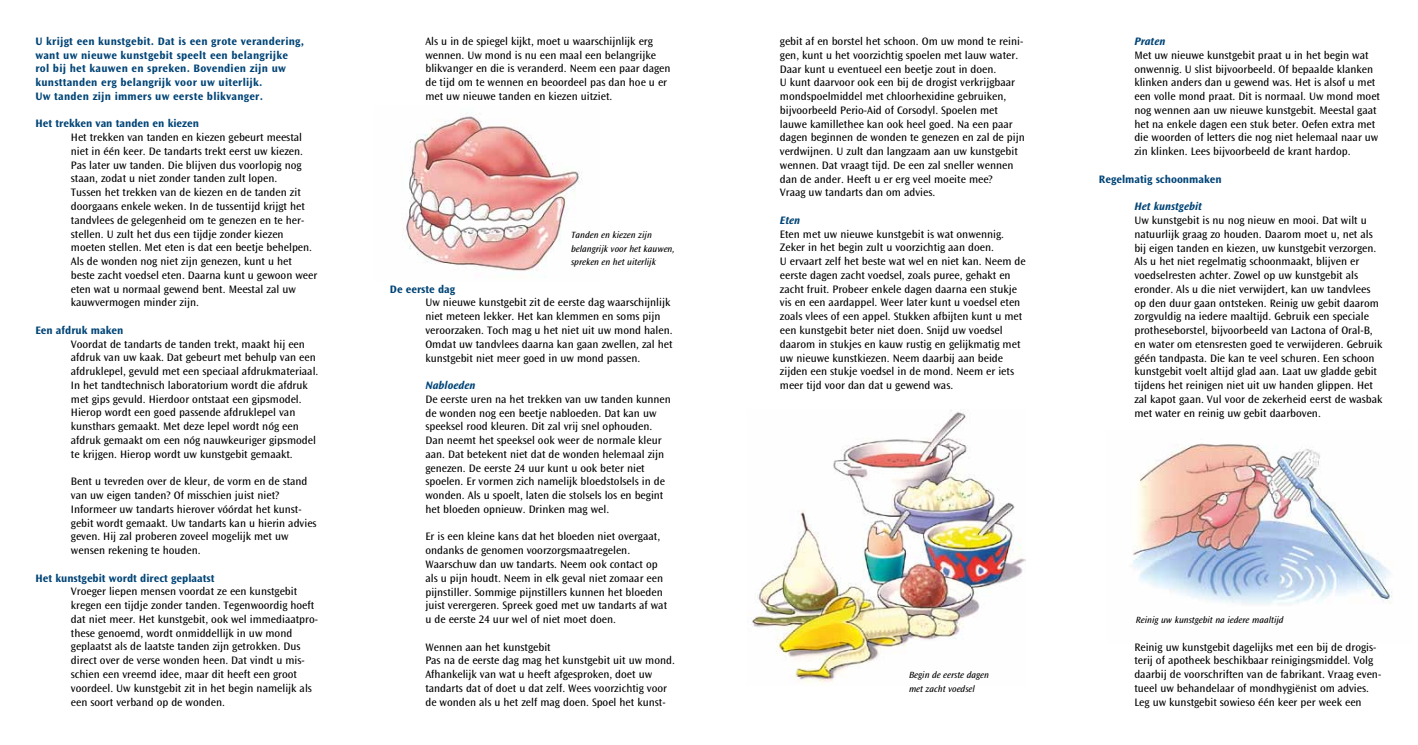
<style>
.page{position:relative;width:1418px;height:745px;background:#fff}
.page>*{position:absolute;margin:0;border:0;box-sizing:border-box;transform-origin:0 0}
.t1{font:11.25px/13.8px "Ocean Sans Std";color:#000}
.t2{font:700 11.25px/13.8px "Ocean Sans Std";letter-spacing:.02em;color:#004476}
.t3{font:700 11.25px "Ocean Sans Std";color:#004476}
.t4{font:italic 700 11.25px "Ocean Sans Std";color:#004476}
.t5{font:italic 9.38px/13.8px "Ocean Sans Std";color:#000}
</style>
<div class="page">
<img style="left:403px;top:112px;width:179px;height:159px">
<img style="left:1133px;top:443px;width:260px;height:161px">
<img style="left:747px;top:410px;width:278px;height:273px">
<p class="t2" style="left:35px;top:34px;width:270px">U krijgt een kunstgebit. Dat is een grote verandering, want uw nieuwe kunstgebit speelt een belangrijke rol bij het kauwen en spreken. Bovendien zijn uw kunsttanden erg belangrijk voor uw uiterlijk.<br>Uw tanden zijn immers uw eerste blikvanger.</p>
<p class="t3" style="left:35px;top:117px;width:165px">Het trekken van tanden en kiezen</p>
<p class="t1" style="left:71px;top:131px;width:248px">Het trekken van tanden en kiezen gebeurt meestal niet in één keer. De tandarts trekt eerst uw kiezen.<br>Pas later uw tanden. Die blijven dus voorlopig nog staan, zodat u niet zonder tanden zult lopen.<br>Tussen het trekken van de kiezen en de tanden zit doorgaans enkele weken. In de tussentijd krijgt het tandvlees de gelegenheid om te genezen en te her&shy;stellen. U zult het dus een tijdje zonder kiezen moeten stellen. Met eten is dat een beetje behelpen.<br>Als de wonden nog niet zijn genezen, kunt u het beste zacht voedsel eten. Daarna kunt u gewoon weer eten wat u normaal gewend bent. Meestal zal uw kauwvermogen minder zijn.</p>
<p class="t3" style="left:35px;top:323px;width:89px">Een afdruk maken</p>
<p class="t1" style="left:71px;top:337px;width:249px">Voordat de tandarts de tanden trekt, maakt hij een afdruk van uw kaak. Dat gebeurt met behulp van een afdruklepel, gevuld met een speciaal afdrukmateriaal.<br>In het tandtechnisch laboratorium wordt die afdruk met gips gevuld. Hierdoor ontstaat een gipsmodel.<br>Hierop wordt een goed passende afdruklepel van kunsthars gemaakt. Met deze lepel wordt nóg een afdruk gemaakt om een nóg nauwkeuriger gipsmodel te krijgen. Hierop wordt uw kunstgebit gemaakt.</p>
<p class="t1" style="left:71px;top:474px;width:247px">Bent u tevreden over de kleur, de vorm en de stand van uw eigen tanden? Of misschien juist niet?<br>Informeer uw tandarts hierover vóórdat het kunst&shy;gebit wordt gemaakt. Uw tandarts kan u hierin advies geven. Hij zal proberen zoveel mogelijk met uw wensen rekening te houden.</p>
<p class="t3" style="left:35px;top:571px;width:181px">Het kunstgebit wordt direct geplaatst</p>
<p class="t1" style="left:71px;top:584px;width:249px">Vroeger liepen mensen voordat ze een kunstgebit kregen een tijdje zonder tanden. Tegenwoordig hoeft dat niet meer. Het kunstgebit, ook wel immediaatpro&shy;these genoemd, wordt onmiddellijk in uw mond geplaatst als de laatste tanden zijn getrokken. Dus direct over de verse wonden heen. Dat vindt u mis&shy;schien een vreemd idee, maar dit heeft een groot voordeel. Uw kunstgebit zit in het begin namelijk als een soort verband op de wonden.</p>
<p class="t1" style="left:425px;top:34px;width:247px">Als u in de spiegel kijkt, moet u waarschijnlijk erg wennen. Uw mond is nu een maal een belangrijke blikvanger en die is veranderd. Neem een paar dagen de tijd om te wennen en beoordeel pas dan hoe u er met uw nieuwe tanden en kiezen uitziet.</p>
<p class="t5" style="left:571px;top:228px;width:105px">Tanden en kiezen zijn belangrijk voor het kauwen, spreken en het uiterlijk</p>
<p class="t3" style="left:390px;top:282px;width:67px">De eerste dag</p>
<p class="t1" style="left:425px;top:296px;width:249px">Uw nieuwe kunstgebit zit de eerste dag waarschijnlijk niet meteen lekker. Het kan klemmen en soms pijn veroorzaken. Toch mag u het niet uit uw mond halen.<br>Omdat uw tandvlees daarna kan gaan zwellen, zal het kunstgebit niet meer goed in uw mond passen.</p>
<p class="t4" style="left:425px;top:379px;width:51px">Nabloeden</p>
<p class="t1" style="left:425px;top:392px;width:247px">De eerste uren na het trekken van uw tanden kunnen de wonden nog een beetje nabloeden. Dat kan uw speeksel rood kleuren. Dit zal vrij snel ophouden.<br>Dan neemt het speeksel ook weer de normale kleur aan. Dat betekent niet dat de wonden helemaal zijn genezen. De eerste 24 uur kunt u ook beter niet spoelen. Er vormen zich namelijk bloedstolsels in de wonden. Als u spoelt, laten die stolsels los en begint het bloeden opnieuw. Drinken mag wel.</p>
<p class="t1" style="left:425px;top:529px;width:243px">Er is een kleine kans dat het bloeden niet overgaat, ondanks de genomen voorzorgsmaatregelen.<br>Waarschuw dan uw tandarts. Neem ook contact op als u pijn houdt. Neem in elk geval niet zomaar een pijnstiller. Sommige pijnstillers kunnen het bloeden juist verergeren. Spreek goed met uw tandarts af wat u de eerste 24 uur wel of niet moet doen.</p>
<p class="t1" style="left:425px;top:639px;width:251px">Wennen aan het kunstgebit<br>Pas na de eerste dag mag het kunstgebit uit uw mond.<br>Afhankelijk van wat u heeft afgesproken, doet uw tandarts dat of doet u dat zelf. Wees voorzichtig voor de wonden als u het zelf mag doen. Spoel het kunst-</p>
<p class="t1" style="left:780px;top:34px;width:246px">gebit af en borstel het schoon. Om uw mond te reini&shy;gen, kunt u het voorzichtig spoelen met lauw water.<br>Daar kunt u eventueel een beetje zout in doen.<br>U kunt daarvoor ook een bij de drogist verkrijgbaar mondspoelmiddel met chloorhexidine gebruiken, bijvoorbeeld Perio-Aid of Corsodyl. Spoelen met lauwe kamillethee kan ook heel goed. Na een paar dagen beginnen de wonden te genezen en zal de pijn verdwijnen. U zult dan langzaam aan uw kunstgebit wennen. Dat vraagt tijd. De een zal sneller wennen dan de ander. Heeft u er erg veel moeite mee?<br>Vraag uw tandarts dan om advies.</p>
<p class="t4" style="left:780px;top:214px;width:22px">Eten</p>
<p class="t1" style="left:780px;top:227px;width:247px">Eten met uw nieuwe kunstgebit is wat onwennig.<br>Zeker in het begin zult u voorzichtig aan doen.<br>U ervaart zelf het beste wat wel en niet kan. Neem de eerste dagen zacht voedsel, zoals puree, gehakt en zacht fruit. Probeer enkele dagen daarna een stukje vis en een aardappel. Weer later kunt u voedsel eten zoals vlees of een appel. Stukken afbijten kunt u met een kunstgebit beter niet doen. Snijd uw voedsel daarom in stukjes en kauw rustig en gelijkmatig met uw nieuwe kunstkiezen. Neem daarbij aan beide zijden een stukje voedsel in de mond. Neem er iets meer tijd voor dan dat u gewend was.</p>
<p class="t4" style="left:1134px;top:35px;width:32px">Praten</p>
<p class="t1" style="left:1134px;top:48px;width:247px">Met uw nieuwe kunstgebit praat u in het begin wat onwennig. U slist bijvoorbeeld. Of bepaalde klanken klinken anders dan u gewend was. Het is alsof u met een volle mond praat. Dit is normaal. Uw mond moet nog wennen aan uw nieuwe kunstgebit. Meestal gaat het na enkele dagen een stuk beter. Oefen extra met die woorden of letters die nog niet helemaal naar uw zin klinken. Lees bijvoorbeeld de krant hardop.</p>
<p class="t3" style="left:1098px;top:172px;width:124px">Regelmatig schoonmaken</p>
<p class="t4" style="left:1134px;top:200px;width:69px">Het kunstgebit</p>
<p class="t1" style="left:1134px;top:213px;width:250px">Uw kunstgebit is nu nog nieuw en mooi. Dat wilt u natuurlijk graag zo houden. Daarom moet u, net als bij eigen tanden en kiezen, uw kunstgebit verzorgen.<br>Als u het niet regelmatig schoonmaakt, blijven er voedselresten achter. Zowel op uw kunstgebit als eronder. Als u die niet verwijdert, kan uw tandvlees op den duur gaan ontsteken. Reinig uw gebit daarom zorgvuldig na iedere maaltijd. Gebruik een speciale protheseborstel, bijvoorbeeld van Lactona of Oral-B, en water om etensresten goed te verwijderen. Gebruik géén tandpasta. Die kan te veel schuren. Een schoon kunstgebit voelt altijd glad aan. Laat uw gladde gebit tijdens het reinigen niet uit uw handen glippen. Het zal kapot gaan. Vul voor de zekerheid eerst de wasbak met water en reinig uw gebit daarboven.</p>
<p class="t5" style="left:909px;top:668px;width:81px">Begin de eerste dagen met zacht voedsel</p>
<p class="t5" style="left:1135px;top:613px;width:149px">Reinig uw kunstgebit na iedere maaltijd</p>
<p class="t1" style="left:1134px;top:639px;width:248px">Reinig uw kunstgebit dagelijks met een bij de drogis&shy;terij of apotheek beschikbaar reinigingsmiddel. Volg daarbij de voorschriften van de fabrikant. Vraag even&shy;tueel uw behandelaar of mondhygiënist om advies.<br>Leg uw kunstgebit sowieso één keer per week een</p>
</div>
